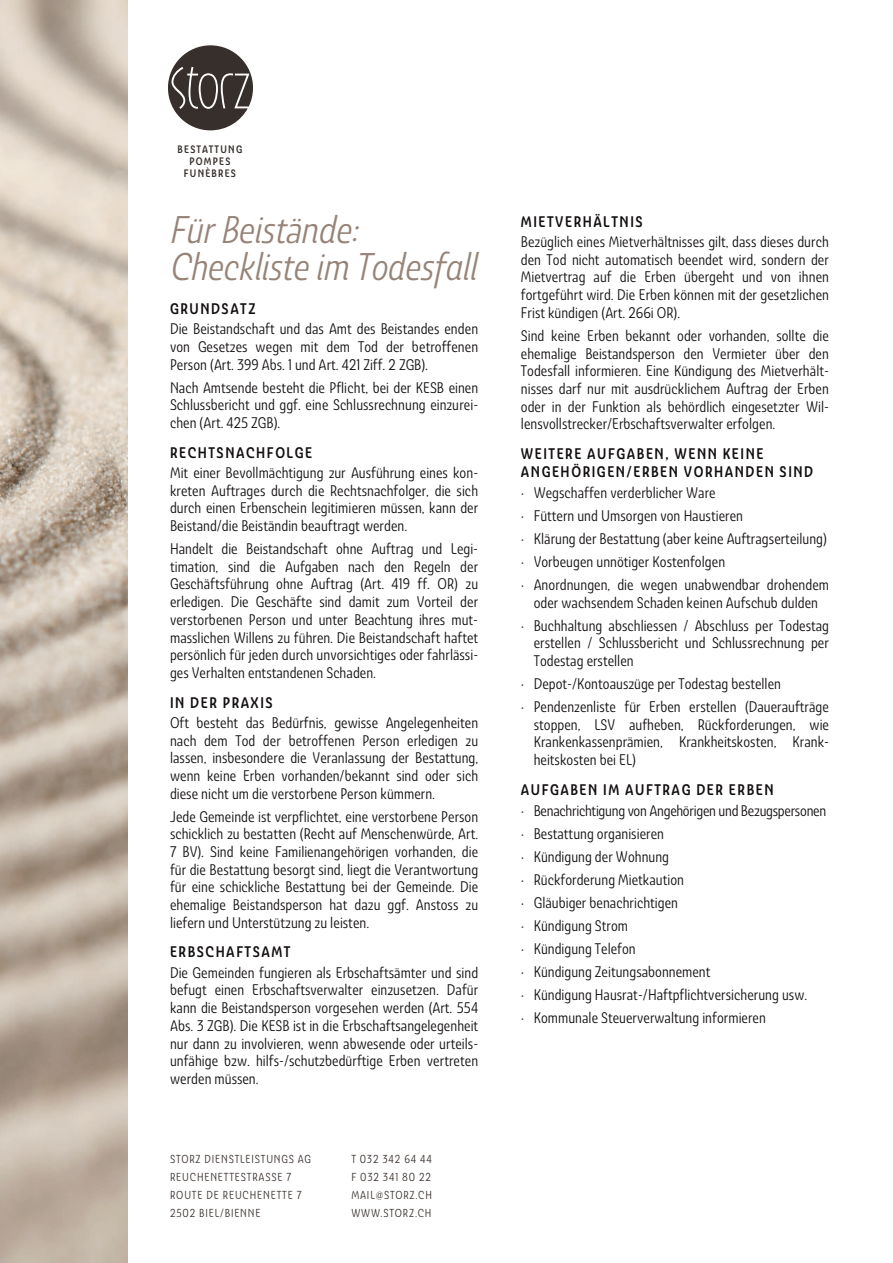
<style>
.page{position:relative;width:893px;height:1263px;background:#fff}
.page>*{position:absolute;margin:0;border:0;box-sizing:border-box;transform-origin:0 0}
.t1{font:italic 37.5px/37.7px "Ashemore Cond";letter-spacing:-.01em;color:#978478}
.t2{font:15px/17.7px "Ashemore Cond";color:#130f10;text-align:justify}
.t3{font:500 15px/17.9px "Ashemore Cond";letter-spacing:.1em;color:#130f10}
.t4{font:15px/20.9px "Ashemore Cond";letter-spacing:-.02em;color:#130f10}
.t5{font:11.25px/18px "Ashemore Cond";letter-spacing:.075em;color:#372f2b}
.t6{font:500 10.5px/12px "Ashemore Cond";letter-spacing:.12em;color:#372f2b;text-align:center}
.s1{font-weight:500}
</style>
<div class="page">
<img style="left:0;top:0;width:128px;height:1263px">
<svg style="left:168px;top:45px;width:85px;height:85px"></svg>
<p class="t6" style="left:178px;top:143px;width:66px">BESTATTUNG<br>POMPES<br>FUNÈBRES</p>
<h1 class="t1" style="left:170px;top:211px;width:309px">Für Beistände:<br>Checkliste im Todesfall</h1>
<p class="t3" style="left:170px;top:299px;width:87px">GRUNDSATZ</p>
<p class="t2" style="left:170px;top:320px;width:310px">Die Beistandschaft und das Amt des Beistandes enden von Gesetzes wegen mit dem Tod der betroffenen Person (Art. 399 Abs. 1 und Art. 421 Ziff. 2 ZGB).</p>
<p class="t2" style="left:170px;top:378px;width:310px">Nach Amtsende besteht die Pflicht, bei der KESB einen Schlussbericht und ggf. eine Schlussrechnung einzurei&shy;chen (Art. 425 ZGB).</p>
<p class="t3" style="left:170px;top:443px;width:144px">RECHTSNACHFOLGE</p>
<p class="t2" style="left:170px;top:464px;width:310px">Mit einer Bevollmächtigung zur Ausführung eines kon&shy;kreten Auftrages durch die Rechtsnachfolger, die sich durch einen Erbenschein legitimieren müssen, kann der Beistand/die Beiständin beauftragt werden.</p>
<p class="t2" style="left:170px;top:540px;width:310px">Handelt die Beistandschaft ohne Auftrag und Legi&shy;timation, sind die Aufgaben nach den Regeln der Geschäftsführung ohne Auftrag (Art. 419 ff. OR) zu erledigen. Die Geschäfte sind damit zum Vorteil der verstorbenen Person und unter Beachtung ihres mut&shy;masslichen Willens zu führen. Die Beistandschaft haftet persönlich für jeden durch unvorsichtiges oder fahrlässi&shy;ges Verhalten entstandenen Schaden.</p>
<p class="t3" style="left:170px;top:693px;width:104px">IN DER PRAXIS</p>
<p class="t2" style="left:170px;top:714px;width:310px">Oft besteht das Bedürfnis, gewisse Angelegenheiten nach dem Tod der betroffenen Person erledigen zu lassen, insbesondere die Veranlassung der Bestattung, wenn keine Erben vorhanden/bekannt sind oder sich diese nicht um die verstorbene Person kümmern.</p>
<p class="t2" style="left:170px;top:807px;width:310px">Jede Gemeinde ist verpflichtet, eine verstorbene Person schicklich zu bestatten (Recht auf Menschenwürde, Art.<br>7 BV). Sind keine Familienangehörigen vorhanden, die für die Bestattung besorgt sind, liegt die Verantwortung für eine schickliche Bestattung bei der Gemeinde. Die ehemalige Beistandsperson hat dazu ggf. Anstoss zu liefern und Unterstützung zu leisten.</p>
<p class="t3" style="left:170px;top:943px;width:122px">ERBSCHAFTSAMT</p>
<p class="t2" style="left:170px;top:963px;width:310px">Die Gemeinden fungieren als Erbschaftsämter und sind befugt einen Erbschaftsverwalter einzusetzen. Dafür kann die Beistandsperson vorgesehen werden (Art. 554<br>Abs. 3 ZGB). Die KESB ist in die Erbschaftsangelegenheit nur dann zu involvieren, wenn abwesende oder urteils&shy;unfähige bzw. hilfs-/schutzbedürftige Erben vertreten werden müssen.</p>
<p class="t5" style="left:170px;top:1150px;width:142px">STORZ DIENSTLEISTUNGS AG<br>REUCHENETTESTRASSE 7<br>ROUTE DE REUCHENETTE 7<br>2502 BIEL/BIENNE</p>
<p class="t5" style="left:351px;top:1150px;width:82px;text-align:justify">T 032 342 64 44<br>F 032 341 80 22<br>MAIL@STORZ.CH WWW.STORZ.CH</p>
<p class="t3" style="left:521px;top:212px;width:123px">MIETVERHÄLTNIS</p>
<p class="t2" style="left:521px;top:233px;width:310px">Bezüglich eines Mietverhältnisses gilt, dass dieses durch den Tod nicht automatisch beendet wird, sondern der Mietvertrag auf die Erben übergeht und von ihnen fortgeführt wird. Die Erben können mit der gesetzlichen Frist kündigen (Art. 266i OR).</p>
<p class="t2" style="left:521px;top:327px;width:310px">Sind keine Erben bekannt oder vorhanden, sollte die ehemalige Beistandsperson den Vermieter über den Todesfall informieren. Eine Kündigung des Mietverhält&shy;nisses darf nur mit ausdrücklichem Auftrag der Erben oder in der Funktion als behördlich eingesetzter Wil&shy;lensvollstrecker/Erbschaftsverwalter erfolgen.</p>
<p class="t3" style="left:521px;top:444px;width:294px">WEITERE AUFGABEN, WENN KEINE<br>ANGEHÖRIGEN/ERBEN VORHANDEN SIND</p>
<p class="t2" style="left:521px;top:481px;width:310px;line-height:23px;text-align:left">⋅ Wegschaffen verderblicher Ware<br>⋅ Füttern und Umsorgen von Haustieren<br>⋅ Klärung der Bestattung (aber keine Auftragserteilung) ⋅ Vorbeugen unnötiger Kostenfolgen<br>⋅ Anordnungen, die wegen unabwendbar drohendem</p>
<p class="t2" style="left:521px;top:591px;width:310px;line-height:22.8px;text-align:center">oder wachsendem Schaden keinen Aufschub dulden<br>⋅ Buchhaltung abschliessen / Abschluss per Todestag</p>
<p class="t2" style="left:534px;top:634px;width:297px">erstellen / Schlussbericht und Schlussrechnung per<br>Todestag erstellen</p>
<p class="t2" style="left:521px;top:672px;width:310px;line-height:23.1px">⋅ Depot-/Kontoauszüge per Todestag bestellen<br>⋅ Pendenzenliste für Erben erstellen (Daueraufträge</p>
<p class="t2" style="left:534px;top:716px;width:297px">stoppen, LSV aufheben, Rückforderungen, wie Krankenkassenprämien, Krankheitskosten, Krank&shy;heitskosten bei EL)</p>
<p class="t4" style="left:521px;top:779px;width:307px"><span class="s1">AUFGABEN IM AUFTRAG DER ERBEN<br></span>⋅ Benachrichtigung von Angehörigen und Bezugspersonen</p>
<p class="t2" style="left:521px;top:822px;width:288px;line-height:23px;text-align:left">⋅ Bestattung organisieren<br>⋅ Kündigung der Wohnung<br>⋅ Rückforderung Mietkaution<br>⋅ Gläubiger benachrichtigen<br>⋅ Kündigung Strom<br>⋅ Kündigung Telefon<br>⋅ Kündigung Zeitungsabonnement<br>⋅ Kündigung Hausrat-/Haftpflichtversicherung usw. ⋅ Kommunale Steuerverwaltung informieren</p>
</div>
